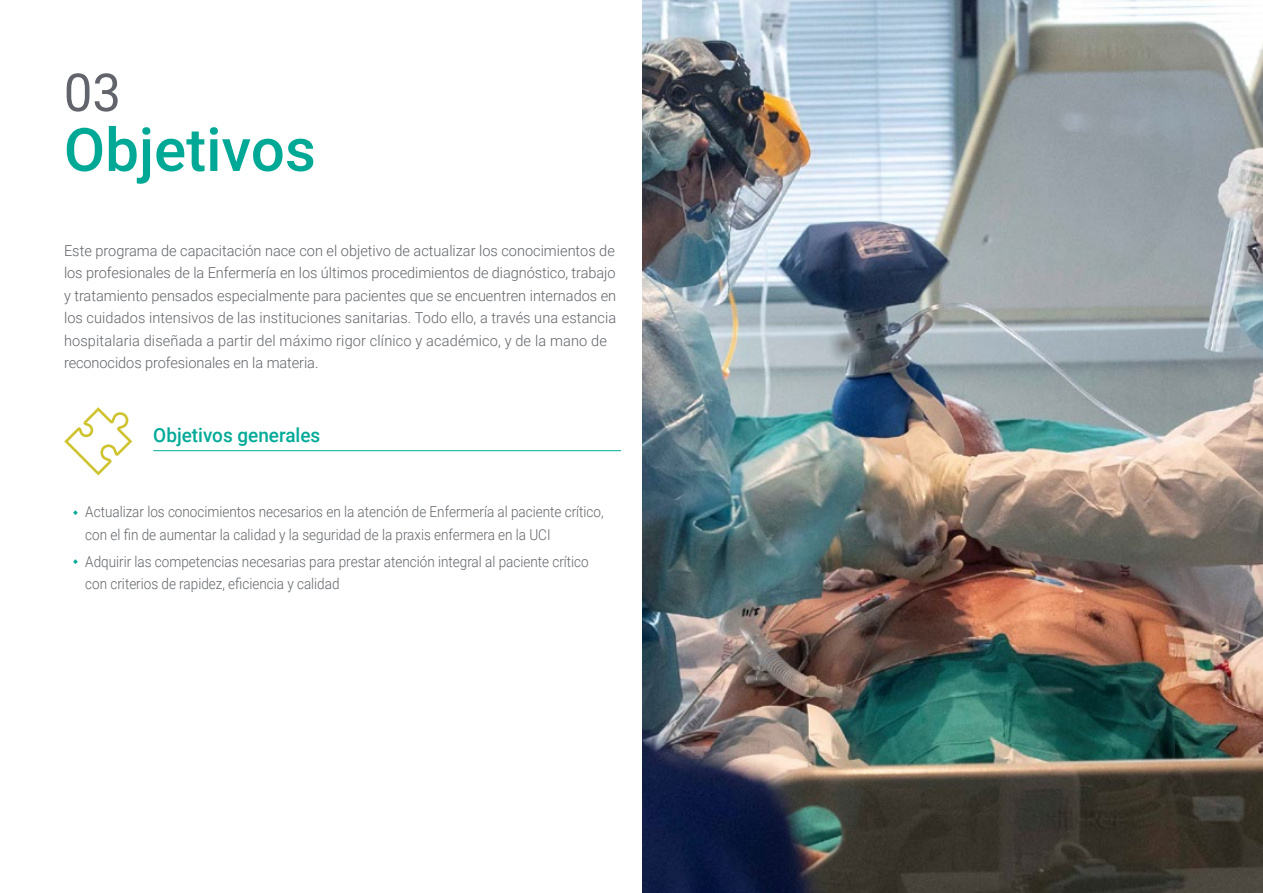
<style>
.page{position:relative;width:1263px;height:893px;background:#fff}
.page>*{position:absolute;margin:0;border:0;box-sizing:border-box;transform-origin:0 0}
.t1{font:500 60px "Roboto";color:#00a996}
.t2{font:52.5px "Roboto";color:#61646a}
.t3{font:500 19.5px "Roboto";color:#00aa97}
.t4{font:300 15px/22.5px "Roboto";color:#61646a}
.t5{font:300 15px/22.5px "Roboto";color:#61646a;scale:.9 1}
</style>
<div class="page">
<hr style="left:153px;top:450px;width:468px;height:1px;background:#00aa97">
<svg style="left:64px;top:407px;width:68px;height:68px"></svg>
<img style="left:642px;top:0;width:621px;height:893px">
<h2 class="t2" style="left:64px;top:56px;width:59px">03</h2>
<h1 class="t1" style="left:64px;top:108px;width:254px">Objetivos</h1>
<p class="t4" style="left:64px;top:239px;width:554px">Este programa de capacitación nace con el objetivo de actualizar los conocimientos de los profesionales de la Enfermería en los últimos procedimientos de diagnóstico, trabajo y tratamiento pensados especialmente para pacientes que se encuentren internados en los cuidados intensivos de las instituciones sanitarias. Todo ello, a través una estancia hospitalaria diseñada a partir del máximo rigor clínico y académico, y de la mano de reconocidos profesionales en la materia.</p>
<h3 class="t3" style="left:153px;top:422px;width:169px">Objetivos generales</h3>
<p class="t5" style="left:85px;top:500px;width:577px">Actualizar los conocimientos necesarios en la atención de Enfermería al paciente crítico, con el fin de aumentar la calidad y la seguridad de la praxis enfermera en la UCI</p>
<p class="t5" style="left:85px;top:549px;width:561px">Adquirir las competencias necesarias para prestar atención integral al paciente crítico con criterios de rapidez, eficiencia y calidad</p>
</div>
